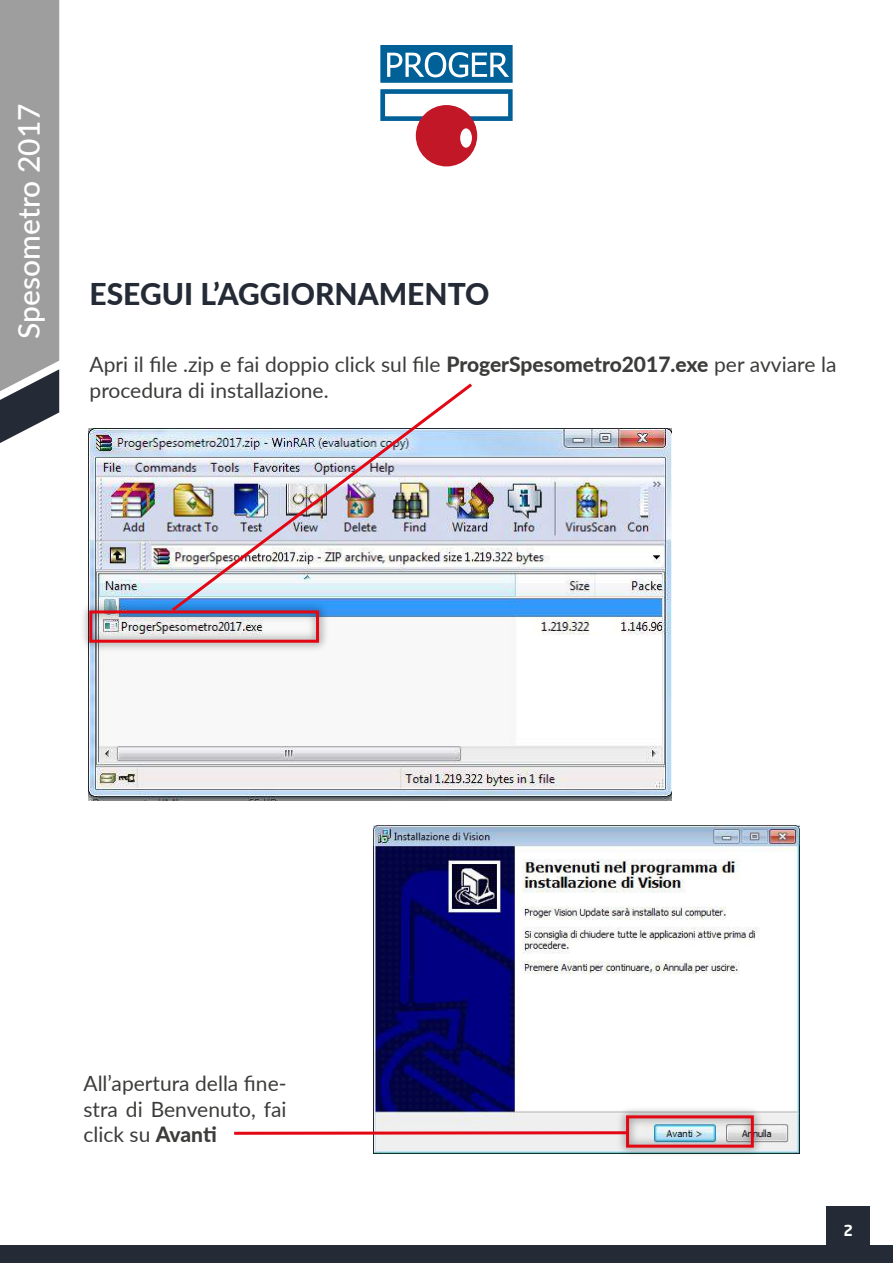
<style>
.page{position:relative;width:893px;height:1263px;background:#fff}
.page>*{position:absolute;margin:0;border:0;box-sizing:border-box;transform-origin:0 0}
.t1{font:800 30px "Lato";color:#252b36}
.t2{font:500 30px "Lato";color:#fff}
.t3{font:21px/25.5px "Lato";color:#3c3c3b}
.t4{font:700 15px "Neo Sans Std";color:#fff}
.s1{font-weight:800}
</style>
<div class="page">
<svg style="left:380px;top:45px;width:133px;height:38px"></svg>
<svg style="left:380px;top:89px;width:133px;height:77px"></svg>
<div style="left:0;top:1245px;width:893px;height:18px;background:#252b36"></div>
<div style="left:826px;top:1207px;width:44px;height:56px;background:#252b36"></div>
<img style="left:89px;top:428px;width:583px;height:373px">
<img style="left:83px;top:598px;width:249px;height:58px">
<div style="left:89px;top:610px;width:230px;height:33px;border:3px solid #e30613"></div>
<img style="left:168px;top:383px;width:307px;height:231px">
<img style="left:374px;top:825px;width:426px;height:329px">
<img style="left:613px;top:1102px;width:154px;height:52px">
<div style="left:626px;top:1115px;width:128px;height:33px;border:3px solid #e30613"></div>
<svg style="left:234px;top:1130px;width:397px;height:6px"></svg>
<svg style="left:0;top:0;width:59px;height:443px;background:#979899"></svg>
<h1 class="t2" style="left:7px;top:339px;width:236px;rotate:-90deg">Spesometro 2017</h1>
<h1 class="t1" style="left:90px;top:272px;width:401px">ESEGUI L’AGGIORNAMENTO</h1>
<p class="t3" style="left:90px;top:351px;width:748px">Apri il file .zip e fai doppio click sul file <span class="s1">ProgerSpesometro2017.exe</span> per avviare la procedura di installazione.</p>
<p class="t3" style="left:84px;top:1070px;width:205px;text-align:justify">All’apertura della fine&shy;stra di Benvenuto, fai click su <span class="s1">Avanti</span></p>
<p class="t4" style="left:844px;top:1220px;width:11px">2</p>
</div>
